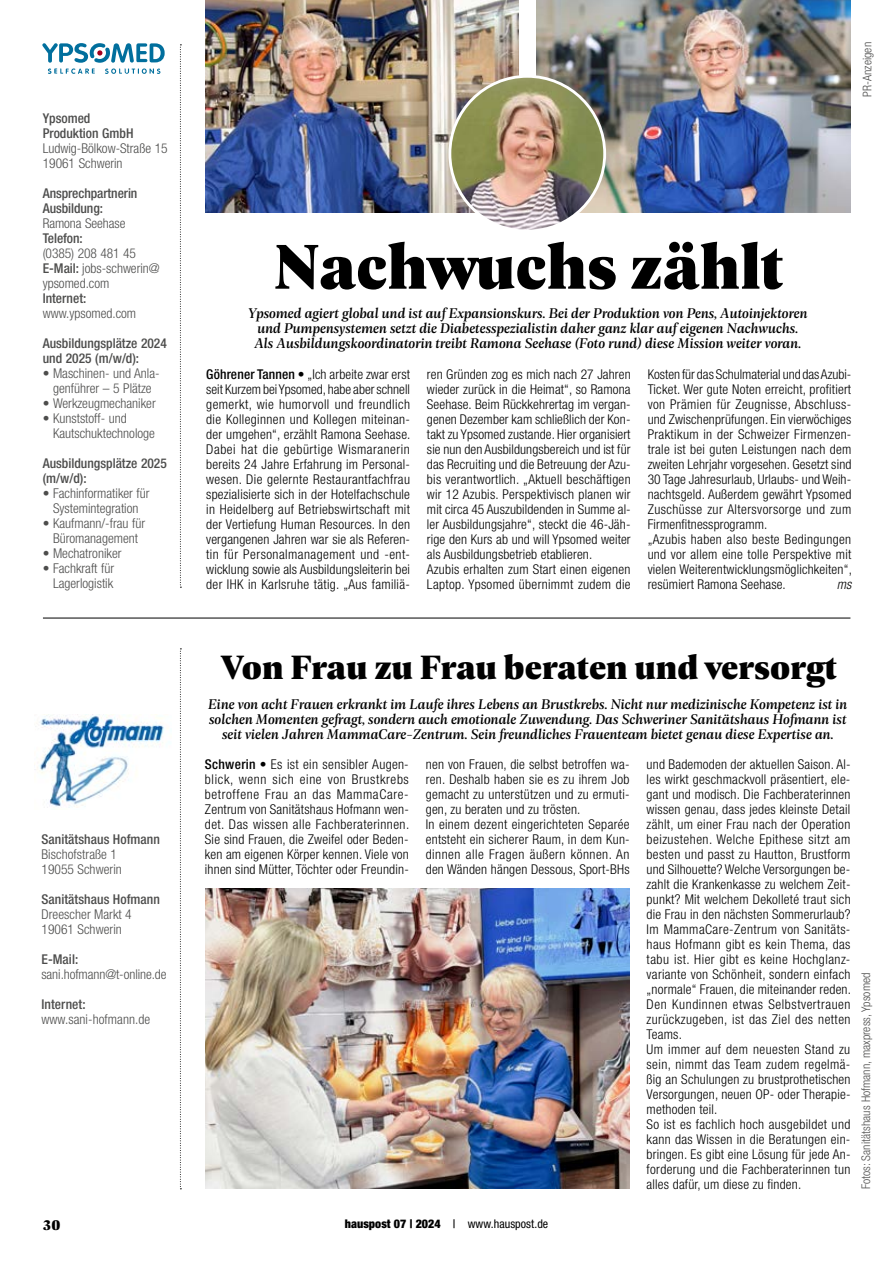
<style>
.page{position:relative;width:893px;height:1263px;background:#fff}
.page>*{position:absolute;margin:0;border:0;box-sizing:border-box;transform-origin:0 0}
.t1{font:900 67.5px "Geller Headline";letter-spacing:.005em;color:#000}
.t2{font:900 36px "Geller Headline";letter-spacing:.005em;color:#000}
.t3{font:italic 500 15px/15px "Geller Headline";letter-spacing:.005em;color:#000;text-align:center}
.t4{font:900 15px "Geller Headline";color:#000}
.t5{font:300 condensed 13.5px/15px "Helvetica Neue LT Std";letter-spacing:.015em;color:#000}
.t6{font:300 condensed 13.5px/15px "Helvetica Neue LT Std";color:#4d4d4c}
.t7{font:500 condensed 13.5px/15px "Helvetica Neue LT Std";color:#4d4d4c}
.t8{font:italic 300 condensed 13.5px "Helvetica Neue LT Std";color:#000}
.t9{font:300 condensed 12px "Helvetica Neue LT Std";letter-spacing:.005em;color:#4d4d4c}
.t10{font:900 condensed 12px "Helvetica Neue LT Std";letter-spacing:.005em;color:#000}
.s1{font-weight:500}
.s2{font-weight:400}
</style>
<div class="page">
<img style="left:205px;top:0;width:314px;height:213px">
<img style="left:205px;top:889px;width:424px;height:299px">
<svg style="left:180px;top:648px;width:1px;height:541px"></svg>
<hr style="left:43px;top:618px;width:807px;height:1px;background:#000">
<svg style="left:180px;top:44px;width:1px;height:544px"></svg>
<svg style="left:42px;top:43px;width:123px;height:31px"></svg>
<img style="left:37px;top:714px;width:131px;height:94px">
<img style="left:537px;top:0;width:313px;height:213px">
<img style="left:450px;top:76px;width:155px;height:155px;border-radius:77px">
<div style="left:448px;top:75px;width:158px;height:158px;border:3px solid #fff;border-radius:50%"></div>
<p class="t7" style="left:43px;top:111px;width:92px">Ypsomed<br>Produktion GmbH</p>
<p class="t6" style="left:43px;top:141px;width:126px">Ludwig-Bölkow-Straße 15<br>19061 Schwerin</p>
<p class="t7" style="left:43px;top:186px;width:96px">Ansprechpartnerin<br>Ausbildung:</p>
<p class="t6" style="left:43px;top:216px;width:84px">Ramona Seehase</p>
<p class="t7" style="left:43px;top:231px;width:42px">Telefon:</p>
<p class="t6" style="left:43px;top:246px;width:119px">(0385) 208 481 45<br><span class="s1">E-Mail:</span> jobs-schwerin@ ypsomed.com</p>
<p class="t7" style="left:43px;top:291px;width:45px">Internet:</p>
<p class="t6" style="left:43px;top:306px;width:95px">www.ypsomed.com</p>
<p class="t7" style="left:43px;top:336px;width:126px">Ausbildungsplätze 2024 und 2025 (m/w/d):</p>
<p class="t6" style="left:43px;top:366px;width:118px;text-align:center">• Maschinen- und Anla&shy;genführer – 5 Plätze</p>
<p class="t6" style="left:43px;top:396px;width:115px">• Werkzeugmechaniker</p>
<p class="t6" style="left:53px;top:411px;width:103px;text-indent:-10px">• Kunststoff- und<br>Kautschuktechnologe</p>
<p class="t7" style="left:43px;top:456px;width:126px">Ausbildungsplätze 2025 (m/w/d):</p>
<p class="t6" style="left:43px;top:486px;width:108px;text-align:center">• Fachinformatiker für<br>Systemintegration</p>
<p class="t6" style="left:43px;top:516px;width:104px;text-align:center">• Kaufmann/-frau für<br>Büromanagement</p>
<p class="t6" style="left:43px;top:546px;width:80px">• Mechatroniker</p>
<p class="t6" style="left:43px;top:561px;width:73px;text-align:right">• Fachkraft für<br>Lagerlogistik</p>
<p class="t9" style="left:860px;top:97px;width:56px;rotate:-90deg">PR-Anzeigen</p>
<h1 class="t1" style="left:274px;top:218px;width:510px">Nachwuchs zählt</h1>
<p class="t3" style="left:248px;top:305px;width:561px">Ypsomed agiert global und ist auf Expansionskurs. Bei der Produktion von Pens, Autoinjektoren und Pumpensystemen setzt die Diabetesspezialistin daher ganz klar auf eigenen Nachwuchs.<br>Als Ausbildungskoordinatorin treibt Ramona Seehase (Foto rund) diese Mission weiter voran.</p>
<p class="t5" style="left:206px;top:366px;width:206px;text-align:justify"><span class="s1">Göhrener Tannen •</span> „Ich arbeite zwar erst seit Kurzem bei Ypsomed, habe aber schnell gemerkt, wie humorvoll und freundlich die Kolleginnen und Kollegen miteinan&shy;der umgehen“, erzählt Ramona Seehase.<br>Dabei hat die gebürtige Wismaranerin bereits 24 Jahre Erfahrung im Personal&shy;wesen. Die gelernte Restaurantfachfrau spezialisierte sich in der Hotelfachschule in Heidelberg auf Betriebswirtschaft mit der Vertiefung Human Resources. In den vergangenen Jahren war sie als Referen&shy;tin für Personalmanagement und -ent&shy;wicklung sowie als Ausbildungsleiterin bei der IHK in Karlsruhe tätig. „Aus familiä-</p>
<p class="t5" style="left:427px;top:366px;width:205px">ren Gründen zog es mich nach 27 Jahren wieder zurück in die Heimat“, so Ramona Seehase. Beim Rückkehrertag im vergan&shy;genen Dezember kam schließlich der Kon&shy;takt zu Ypsomed zustande. Hier organisiert sie nun den Ausbildungsbereich und ist für das Recruiting und die Betreuung der Azu&shy;bis verantwortlich. „Aktuell beschäftigen wir 12 Azubis. Perspektivisch planen wir mit circa 45 Auszubildenden in Summe al&shy;ler Ausbildungsjahre“, steckt die 46-Jäh&shy;rige den Kurs ab und will Ypsomed weiter als Ausbildungsbetrieb etablieren.<br>Azubis erhalten zum Start einen eigenen Laptop. Ypsomed übernimmt zudem die</p>
<p class="t5" style="left:648px;top:366px;width:206px">Kosten für das Schulmaterial und das Azubi-Ticket. Wer gute Noten erreicht, profitiert von Prämien für Zeugnisse, Abschluss&shy;und Zwischenprüfungen. Ein vierwöchiges Praktikum in der Schweizer Firmenzen&shy;trale ist bei guten Leistungen nach dem zweiten Lehrjahr vorgesehen. Gesetzt sind 30 Tage Jahresurlaub, Urlaubs- und Weih&shy;nachtsgeld. Außerdem gewährt Ypsomed Zuschüsse zur Altersvorsorge und zum Firmenfitnessprogramm.<br>„Azubis haben also beste Bedingungen und vor allem eine tolle Perspektive mit vielen Weiterentwicklungsmöglichkeiten“, resümiert Ramona Seehase.</p>
<p class="t8" style="left:837px;top:576px;width:16px">ms</p>
<p class="t7" style="left:41px;top:831px;width:120px">Sanitätshaus Hofmann</p>
<p class="t6" style="left:41px;top:846px;width:82px">Bischofstraße 1<br>19055 Schwerin</p>
<p class="t7" style="left:41px;top:891px;width:120px">Sanitätshaus Hofmann</p>
<p class="t6" style="left:41px;top:906px;width:92px">Dreescher Markt 4<br>19061 Schwerin</p>
<p class="t7" style="left:41px;top:951px;width:38px">E-Mail:</p>
<p class="t6" style="left:41px;top:966px;width:127px">sani.hofmann@t-online.de</p>
<p class="t7" style="left:41px;top:996px;width:46px">Internet:</p>
<p class="t6" style="left:41px;top:1011px;width:110px">www.sani-hofmann.de</p>
<h2 class="t2" style="left:220px;top:641px;width:618px">Von Frau zu Frau beraten und versorgt</h2>
<p class="t3" style="left:208px;top:696px;width:641px">Eine von acht Frauen erkrankt im Laufe ihres Lebens an Brustkrebs. Nicht nur medizinische Kompetenz ist in solchen Momenten gefragt, sondern auch emotionale Zuwendung. Das Schweriner Sanitätshaus Hofmann ist seit vielen Jahren MammaCare-Zentrum. Sein freundliches Frauenteam bietet genau diese Expertise an.</p>
<p class="t5" style="left:205px;top:756px;width:206px;text-align:justify"><span class="s1">Schwerin •</span> Es ist ein sensibler Augen&shy;blick, wenn sich eine von Brustkrebs betroffene Frau an das MammaCare-Zentrum von Sanitätshaus Hofmann wen&shy;det. Das wissen alle Fachberaterinnen.<br>Sie sind Frauen, die Zweifel oder Beden&shy;ken am eigenen Körper kennen. Viele von ihnen sind Mütter, Töchter oder Freundin-</p>
<p class="t5" style="left:426px;top:756px;width:205px">nen von Frauen, die selbst betroffen wa&shy;ren. Deshalb haben sie es zu ihrem Job gemacht zu unterstützen und zu ermuti&shy;gen, zu beraten und zu trösten.<br>In einem dezent eingerichteten Separée entsteht ein sicherer Raum, in dem Kun&shy;dinnen alle Fragen äußern können. An den Wänden hängen Dessous, Sport-BHs</p>
<p class="t5" style="left:647px;top:756px;width:206px">und Bademoden der aktuellen Saison. Al&shy;les wirkt geschmackvoll präsentiert, ele&shy;gant und modisch. Die Fachberaterinnen wissen genau, dass jedes kleinste Detail zählt, um einer Frau nach der Operation beizustehen. Welche Epithese sitzt am besten und passt zu Hautton, Brustform und Silhouette? Welche Versorgungen be&shy;zahlt die Krankenkasse zu welchem Zeit&shy;punkt? Mit welchem Dekolleté traut sich die Frau in den nächsten Sommerurlaub?<br>Im MammaCare-Zentrum von Sanitäts&shy;haus Hofmann gibt es kein Thema, das tabu ist. Hier gibt es keine Hochglanz&shy;variante von Schönheit, sondern einfach „normale“ Frauen, die miteinander reden.<br>Den Kundinnen etwas Selbstvertrauen zurückzugeben, ist das Ziel des netten Teams.<br>Um immer auf dem neuesten Stand zu sein, nimmt das Team zudem regelmä&shy;ßig an Schulungen zu brustprothetischen Versorgungen, neuen OP- oder Therapie&shy;methoden teil.<br>So ist es fachlich hoch ausgebildet und kann das Wissen in die Beratungen ein&shy;bringen. Es gibt eine Lösung für jede An&shy;forderung und die Fachberaterinnen tun alles dafür, um diese zu finden.</p>
<p class="t9" style="left:859px;top:1189px;width:218px;rotate:-90deg">Fotos: Sanitätshaus Hofmann, maxpress, Ypsomed</p>
<p class="t4" style="left:43px;top:1214px;width:20px">30</p>
<p class="t10" style="left:345px;top:1216px;width:205px">hauspost 07 | 2024 <span class="s1">|</span> <span class="s2">www.hauspost.de</span></p>
</div>
